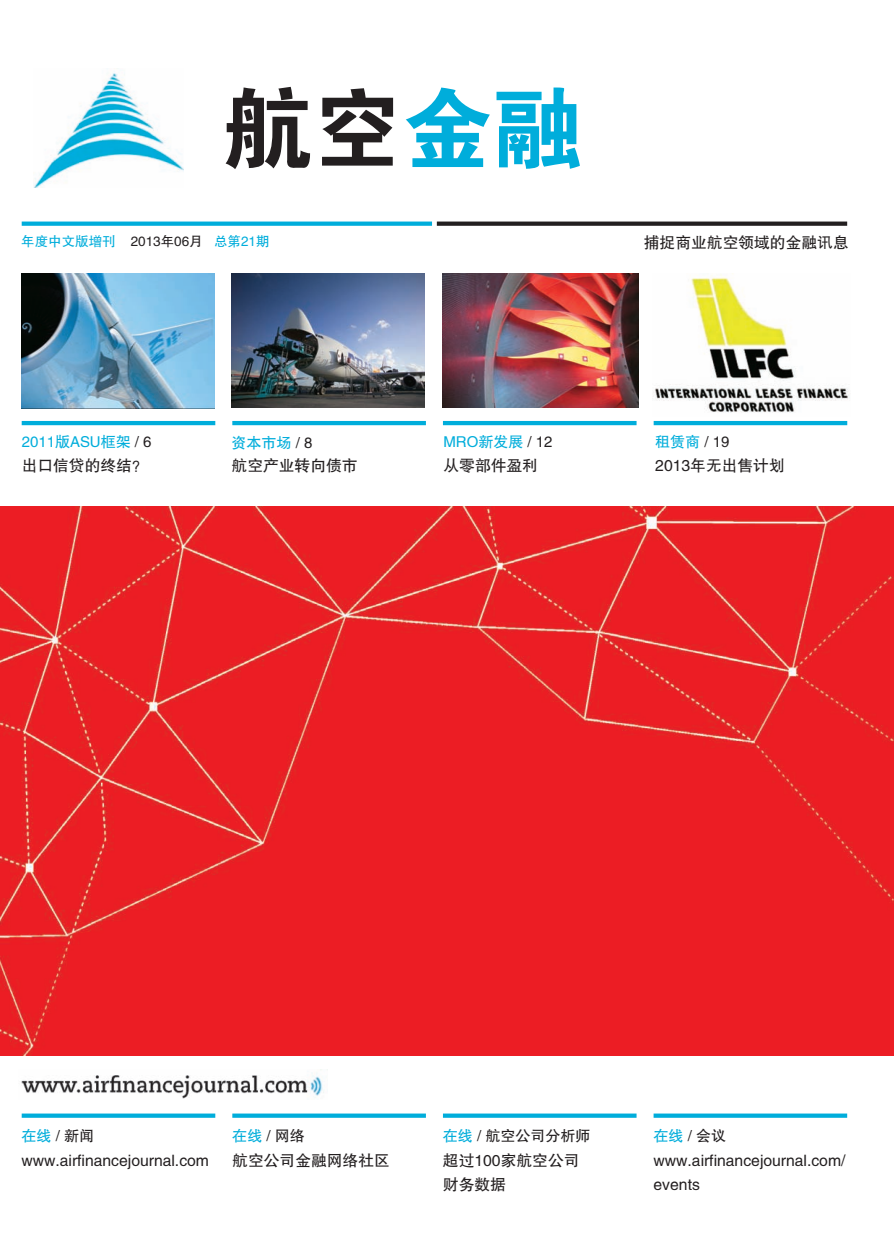
<style>
.page{position:relative;width:894px;height:1238px;background:#fff}
.page>*{position:absolute;margin:0;border:0;box-sizing:border-box;transform-origin:0 0}
.t1{font:90px "FZDHTJW GB1 0";color:#231f20}
.t2{font:15.75px/24px "FZHTJW GB1 0";color:#231f20}
.t3{font:15px "FZHTJW GB1 0";color:#00addb}
.t4{font:15px "FZHTJW GB1 0";color:#231f20}
.t5{font:13.5px "FZHTJW GB1 0";color:#00addb}
.s1{color:#00addb}
.s2{color:#231f20}
</style>
<div class="page">
<img style="left:231px;top:274px;width:194px;height:134px">
<img style="left:442px;top:274px;width:196px;height:134px">
<img style="left:653px;top:274px;width:196px;height:139px">
<img style="left:0;top:507px;width:893px;height:548px">
<div style="left:22px;top:221px;width:410px;height:5px;background:#00addb"></div>
<div style="left:437px;top:221px;width:410px;height:5px;background:#231f20"></div>
<img style="left:33px;top:73px;width:151px;height:115px">
<img style="left:21px;top:1069px;width:303px;height:29px">
<hr style="left:22px;top:421px;width:193px;height:4px;background:#00addb">
<hr style="left:232px;top:421px;width:194px;height:4px;background:#00addb">
<hr style="left:443px;top:421px;width:193px;height:4px;background:#00addb">
<hr style="left:653px;top:421px;width:194px;height:4px;background:#00addb">
<img style="left:22px;top:274px;width:193px;height:134px">
<svg style="left:22px;top:1113px;width:193px;height:4px"></svg>
<svg style="left:232px;top:1113px;width:194px;height:4px"></svg>
<svg style="left:443px;top:1113px;width:193px;height:4px"></svg>
<svg style="left:653px;top:1113px;width:194px;height:4px"></svg>
<h1 class="t1" style="left:222px;top:80px;width:361px">航空<span class="s1">金融</span></h1>
<p class="t5" style="left:21px;top:234px;width:250px">年度中文版增刊 <span class="s2">2013年06月</span> 总第21期</p>
<p class="t2" style="left:643px;top:230px;width:206px">捕捉商业航空领域的金融讯息</p>
<p class="t3" style="left:22px;top:433px;width:131px">2011版ASU框架 <span class="s2">/ 6</span></p>
<p class="t2" style="left:22px;top:454px;width:127px">出口信贷的终结？</p>
<p class="t3" style="left:231px;top:435px;width:82px">资本市场 <span class="s2">/ 8</span></p>
<p class="t2" style="left:231px;top:454px;width:127px">航空产业转向债市</p>
<p class="t3" style="left:443px;top:433px;width:110px">MRO新发展 <span class="s2">/ 12</span></p>
<p class="t2" style="left:443px;top:454px;width:96px">从零部件盈利</p>
<p class="t3" style="left:655px;top:433px;width:76px">租赁商 <span class="s2">/ 19</span></p>
<p class="t2" style="left:655px;top:454px;width:131px">2013年无出售计划</p>
<p class="t4" style="left:21px;top:1127px;width:74px"><span class="s1">在线</span> / 新闻</p>
<p class="t2" style="left:21px;top:1148px;width:189px">www.airfinancejournal.com</p>
<p class="t4" style="left:232px;top:1127px;width:74px"><span class="s1">在线</span> / 网络</p>
<p class="t2" style="left:232px;top:1148px;width:159px">航空公司金融网络社区</p>
<p class="t4" style="left:443px;top:1127px;width:149px"><span class="s1">在线</span> / 航空公司分析师</p>
<p class="t2" style="left:443px;top:1148px;width:138px">超过100家航空公司财务数据</p>
<p class="t4" style="left:653px;top:1127px;width:74px"><span class="s1">在线</span> / 会议</p>
<p class="t2" style="left:653px;top:1148px;width:193px">www.airfinancejournal.com/ events</p>
</div>
